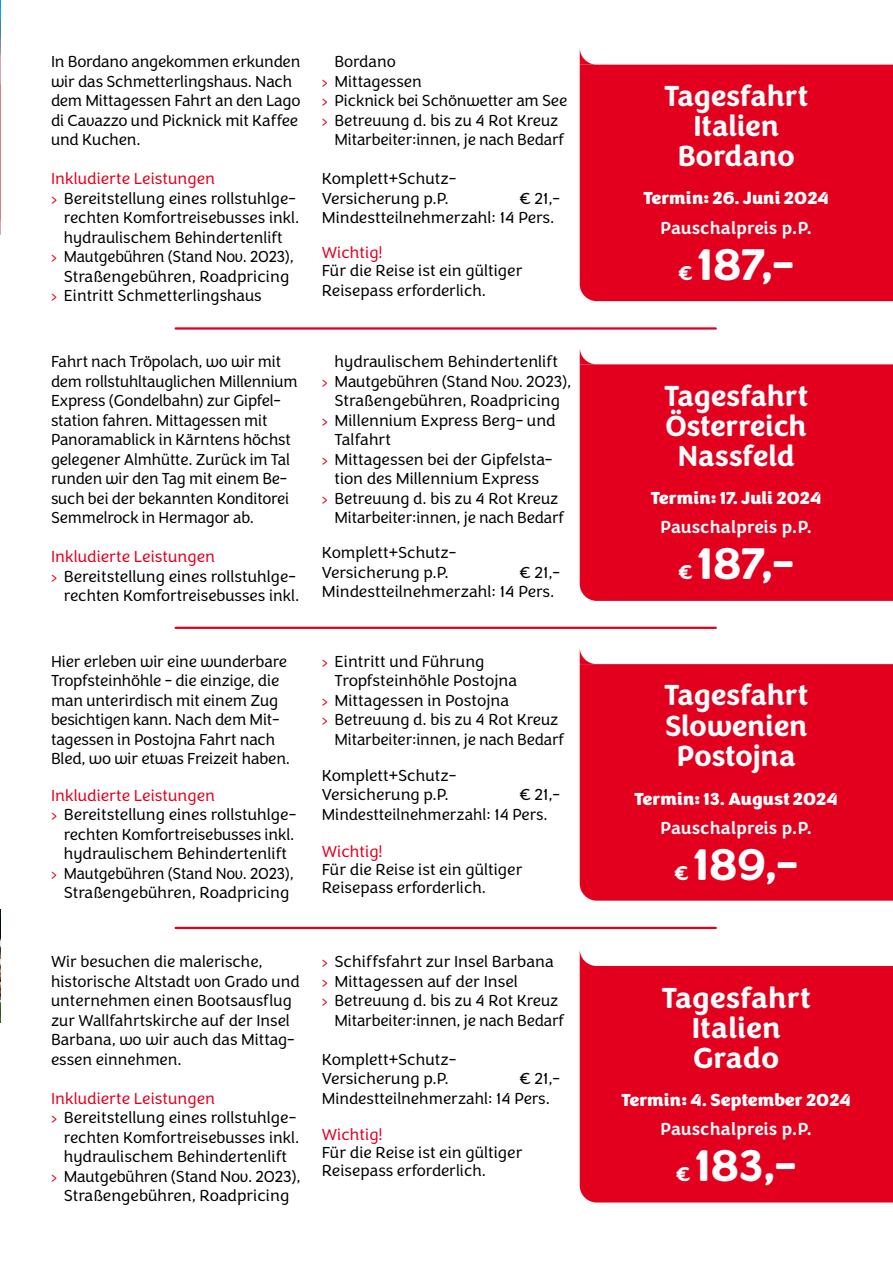
<style>
.page{position:relative;width:893px;height:1263px;background:#fff}
.page>*{position:absolute;margin:0;border:0;box-sizing:border-box;transform-origin:0 0}
.t1{font:700 45.9px "Congenial";letter-spacing:-.015em;color:#fff}
.t2{font:700 30px/30px "Congenial";letter-spacing:-.015em;color:#fff;text-align:center}
.t3{font:900 18px "Congenial";color:#fff}
.t4{font:500 18px "Congenial";color:#fff}
.t5{font:300 16.5px/19.5px "Congenial";color:#000}
.t6{font:300 16.5px "Congenial";color:#e3001f}
.t7{font:300 16.5px "Congenial";color:#000;scale:.95 1}
.s1{color:#e3001f}
.s2{font-size:20.7px}
</style>
<div class="page">
<hr style="left:0;top:0;width:1px;height:234px;background:#dadada">
<hr style="left:176px;top:327px;width:540px;height:3px;background:#e3001f">
<hr style="left:176px;top:627px;width:540px;height:2px;background:#e3001f">
<hr style="left:176px;top:927px;width:540px;height:2px;background:#e3001f">
<img style="left:0;top:0;width:1px;height:54px">
<img style="left:0;top:909px;width:1px;height:110px">
<div style="left:580px;top:65px;width:313px;height:236px;background:#e3001f"></div>
<svg style="left:580px;top:51px;width:17px;height:14px"></svg>
<div style="left:580px;top:364px;width:313px;height:237px;background:#e3001f"></div>
<svg style="left:580px;top:350px;width:13px;height:14px"></svg>
<div style="left:580px;top:664px;width:313px;height:237px;background:#e3001f"></div>
<svg style="left:580px;top:650px;width:14px;height:14px"></svg>
<div style="left:580px;top:966px;width:313px;height:236px;background:#e3001f"></div>
<svg style="left:580px;top:952px;width:15px;height:14px"></svg>
<p class="t5" style="left:51px;top:52px;width:251px">In Bordano angekommen erkunden wir das Schmetterlingshaus. Nach dem Mittagessen Fahrt an den Lago di Cavazzo und Picknick mit Kaffee und Kuchen.</p>
<p class="t6" style="left:51px;top:169px;width:166px">Inkludierte Leistungen</p>
<p class="t5" style="left:51px;top:189px;width:246px"><span class="s1">›</span> Bereitstellung eines rollstuhlge-</p>
<p class="t5" style="left:64px;top:208px;width:237px">rechten Komfortreisebusses inkl.</p>
<p class="t5" style="left:64px;top:228px;width:220px">hydraulischem Behindertenlift</p>
<p class="t7" style="left:51px;top:247px;width:257px"><span class="s1">›</span> Mautgebühren (Stand Nov. 2023),</p>
<p class="t5" style="left:64px;top:267px;width:227px">Straßengebühren, Roadpricing</p>
<p class="t5" style="left:51px;top:286px;width:212px"><span class="s1">›</span> Eintritt Schmetterlingshaus</p>
<p class="t5" style="left:51px;top:352px;width:248px">Fahrt nach Tröpolach, wo wir mit dem rollstuhltauglichen Millennium Express (Gondelbahn) zur Gipfel&shy;station fahren. Mittagessen mit Panoramablick in Kärntens höchst gelegener Almhütte. Zurück im Tal runden wir den Tag mit einem Be&shy;such bei der bekannten Konditorei Semmelrock in Hermagor ab.</p>
<p class="t6" style="left:51px;top:547px;width:166px">Inkludierte Leistungen</p>
<p class="t5" style="left:51px;top:567px;width:246px"><span class="s1">›</span> Bereitstellung eines rollstuhlge-</p>
<p class="t5" style="left:64px;top:586px;width:237px">rechten Komfortreisebusses inkl.</p>
<p class="t5" style="left:51px;top:652px;width:241px">Hier erleben wir eine wunderbare<br>Tropfsteinhöhle - die einzige, die man unterirdisch mit einem Zug besichtigen kann. Nach dem Mit&shy;tagessen in Postojna Fahrt nach<br>Bled, wo wir etwas Freizeit haben.</p>
<p class="t6" style="left:51px;top:786px;width:166px">Inkludierte Leistungen</p>
<p class="t5" style="left:51px;top:805px;width:247px"><span class="s1">›</span> Bereitstellung eines rollstuhlge-</p>
<p class="t5" style="left:64px;top:825px;width:232px">rechten Komfortreisebusses inkl.</p>
<p class="t5" style="left:64px;top:844px;width:225px">hydraulischem Behindertenlift</p>
<p class="t7" style="left:51px;top:864px;width:257px"><span class="s1">›</span> Mautgebühren (Stand Nov. 2023),</p>
<p class="t5" style="left:64px;top:883px;width:227px">Straßengebühren, Roadpricing</p>
<p class="t5" style="left:51px;top:952px;width:250px">Wir besuchen die malerische, historische Altstadt von Grado und unternehmen einen Bootsausflug zur Wallfahrtskirche auf der Insel<br>Barbana, wo wir auch das Mittag&shy;essen einnehmen.</p>
<p class="t6" style="left:51px;top:1089px;width:166px">Inkludierte Leistungen</p>
<p class="t5" style="left:51px;top:1108px;width:247px"><span class="s1">›</span> Bereitstellung eines rollstuhlge-</p>
<p class="t5" style="left:64px;top:1128px;width:237px">rechten Komfortreisebusses inkl.</p>
<p class="t5" style="left:64px;top:1147px;width:225px">hydraulischem Behindertenlift</p>
<p class="t5" style="left:51px;top:1167px;width:251px"><span class="s1">›</span> Mautgebühren (Stand Nov. 2023),</p>
<p class="t5" style="left:64px;top:1186px;width:227px">Straßengebühren, Roadpricing</p>
<p class="t5" style="left:334px;top:52px;width:63px">Bordano</p>
<p class="t5" style="left:322px;top:72px;width:102px"><span class="s1">›</span> Mittagessen</p>
<p class="t5" style="left:322px;top:91px;width:247px"><span class="s1">›</span> Picknick bei Schönwetter am See</p>
<p class="t5" style="left:322px;top:111px;width:238px"><span class="s1">›</span> Betreuung d. bis zu 4 Rot Kreuz</p>
<p class="t5" style="left:334px;top:130px;width:232px">Mitarbeiter:innen, je nach Bedarf</p>
<p class="t5" style="left:322px;top:169px;width:136px">Komplett+Schutz-<br>Versicherung p.P.</p>
<p class="t5" style="left:322px;top:189px;width:240px;text-indent:198px">€ 21,-<br>Mindestteilnehmerzahl: 14 Pers.</p>
<p class="t6" style="left:322px;top:243px;width:62px">Wichtig!</p>
<p class="t5" style="left:322px;top:261px;width:202px">Für die Reise ist ein gültiger<br>Reisepass erforderlich.</p>
<p class="t5" style="left:334px;top:352px;width:225px">hydraulischem Behindertenlift</p>
<p class="t5" style="left:322px;top:371px;width:251px"><span class="s1">›</span> Mautgebühren (Stand Nov. 2023),</p>
<p class="t5" style="left:334px;top:391px;width:227px">Straßengebühren, Roadpricing</p>
<p class="t5" style="left:322px;top:410px;width:235px"><span class="s1">›</span> Millennium Express Berg- und</p>
<p class="t5" style="left:334px;top:430px;width:58px">Talfahrt</p>
<p class="t5" style="left:322px;top:449px;width:232px"><span class="s1">›</span> Mittagessen bei der Gipfelsta-</p>
<p class="t5" style="left:334px;top:469px;width:206px">tion des Millennium Express</p>
<p class="t5" style="left:322px;top:488px;width:238px"><span class="s1">›</span> Betreuung d. bis zu 4 Rot Kreuz</p>
<p class="t5" style="left:334px;top:508px;width:232px">Mitarbeiter:innen, je nach Bedarf</p>
<p class="t5" style="left:322px;top:543px;width:136px">Komplett+Schutz-<br>Versicherung p.P.</p>
<p class="t5" style="left:322px;top:563px;width:240px;text-indent:198px">€ 21,-<br>Mindestteilnehmerzahl: 14 Pers.</p>
<p class="t5" style="left:322px;top:652px;width:164px"><span class="s1">›</span> Eintritt und Führung</p>
<p class="t5" style="left:334px;top:671px;width:184px">Tropfsteinhöhle Postojna</p>
<p class="t5" style="left:322px;top:691px;width:189px"><span class="s1">›</span> Mittagessen in Postojna</p>
<p class="t5" style="left:322px;top:710px;width:238px"><span class="s1">›</span> Betreuung d. bis zu 4 Rot Kreuz</p>
<p class="t5" style="left:334px;top:730px;width:232px">Mitarbeiter:innen, je nach Bedarf</p>
<p class="t5" style="left:322px;top:766px;width:136px">Komplett+Schutz-<br>Versicherung p.P.</p>
<p class="t5" style="left:322px;top:785px;width:240px;text-indent:198px">€ 21,-<br>Mindestteilnehmerzahl: 14 Pers.</p>
<p class="t6" style="left:322px;top:842px;width:62px">Wichtig!</p>
<p class="t5" style="left:322px;top:861px;width:202px;line-height:18px">Für die Reise ist ein gültiger<br>Reisepass erforderlich.</p>
<p class="t5" style="left:322px;top:952px;width:234px"><span class="s1">›</span> Schiffsfahrt zur Insel Barbana</p>
<p class="t5" style="left:322px;top:972px;width:198px"><span class="s1">›</span> Mittagessen auf der Insel</p>
<p class="t5" style="left:322px;top:991px;width:238px"><span class="s1">›</span> Betreuung d. bis zu 4 Rot Kreuz</p>
<p class="t5" style="left:334px;top:1011px;width:232px">Mitarbeiter:innen, je nach Bedarf</p>
<p class="t5" style="left:322px;top:1050px;width:136px">Komplett+Schutz-<br>Versicherung p.P.</p>
<p class="t5" style="left:322px;top:1069px;width:240px;text-indent:198px">€ 21,-<br>Mindestteilnehmerzahl: 14 Pers.</p>
<p class="t6" style="left:322px;top:1125px;width:62px">Wichtig!</p>
<p class="t5" style="left:322px;top:1143px;width:202px;line-height:18px">Für die Reise ist ein gültiger<br>Reisepass erforderlich.</p>
<h2 class="t2" style="left:664px;top:82px;width:146px">Tagesfahrt<br>Italien<br>Bordano</h2>
<p class="t3" style="left:643px;top:186px;width:187px">Termin: 26. Juni 2024</p>
<p class="t4" style="left:660px;top:217px;width:154px">Pauschalpreis p.P.</p>
<h1 class="t1" style="left:678px;top:235px;width:118px"><span class="s2">€</span> 187,–</h1>
<h2 class="t2" style="left:664px;top:381px;width:146px">Tagesfahrt<br>Österreich<br>Nassfeld</h2>
<p class="t3" style="left:651px;top:486px;width:172px">Termin: 17. Juli 2024</p>
<p class="t4" style="left:660px;top:517px;width:154px">Pauschalpreis p.P.</p>
<h1 class="t1" style="left:678px;top:535px;width:118px"><span class="s2">€</span> 187,–</h1>
<h2 class="t2" style="left:664px;top:680px;width:146px;line-height:30.8px">Tagesfahrt<br>Slowenien<br>Postojna</h2>
<p class="t3" style="left:634px;top:787px;width:205px">Termin: 13. August 2024</p>
<p class="t4" style="left:660px;top:817px;width:154px">Pauschalpreis p.P.</p>
<h1 class="t1" style="left:674px;top:836px;width:126px"><span class="s2">€</span> 189,–</h1>
<h2 class="t2" style="left:661px;top:983px;width:151px">Tagesfahrt<br>Italien<br>Grado</h2>
<p class="t3" style="left:621px;top:1088px;width:231px">Termin: 4. September 2024</p>
<p class="t4" style="left:660px;top:1118px;width:154px">Pauschalpreis p.P.</p>
<h1 class="t1" style="left:676px;top:1137px;width:122px"><span class="s2">€</span> 183,–</h1>
</div>
